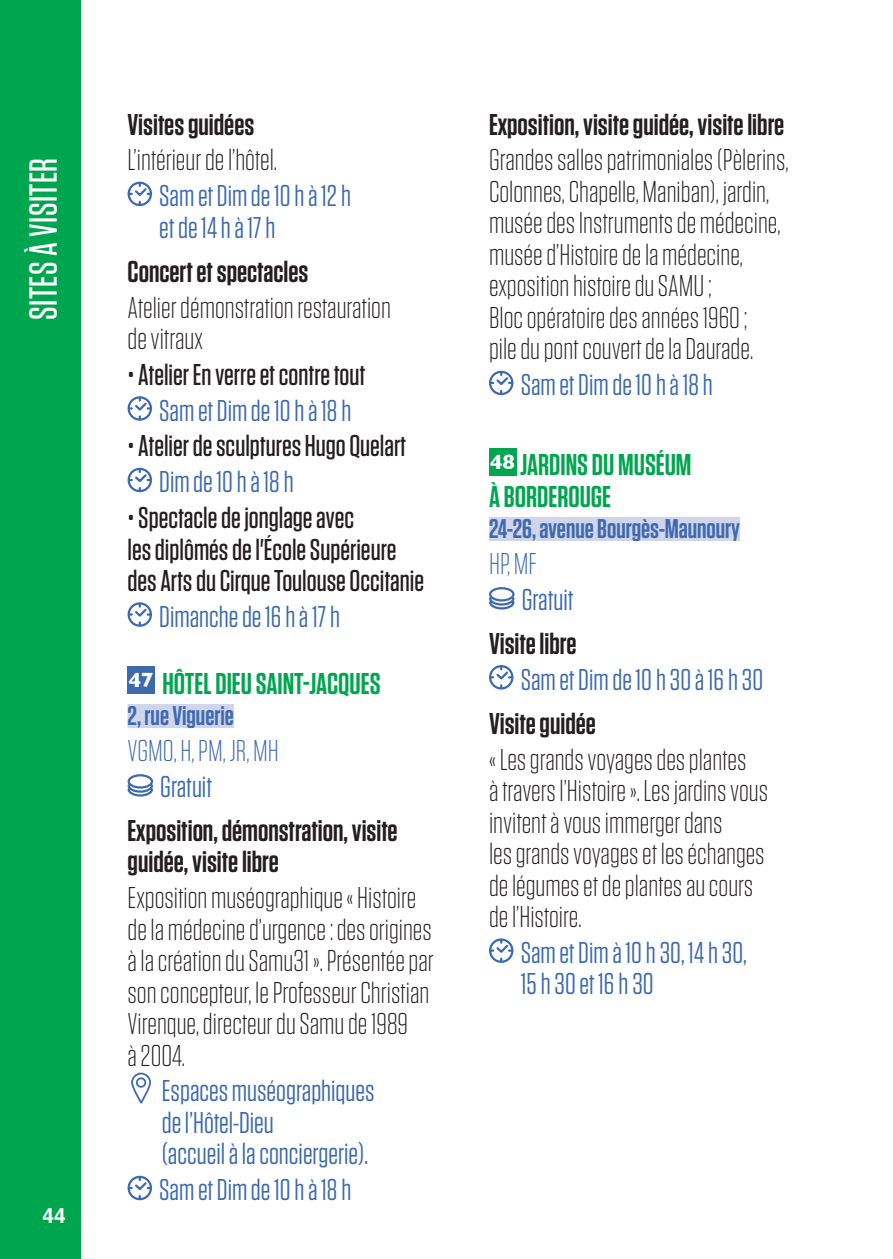
<style>
.page{position:relative;width:893px;height:1259px;background:#fff}
.page>*{position:absolute;margin:0;border:0;box-sizing:border-box;transform-origin:0 0}
.t1{font:500 39px "Tungsten";letter-spacing:.01em;color:#fff}
.labeur{font:300 30px/31.5px "Tungsten";color:#231f20}
.Infos_RESA__Sites{font:30px/31.5px "Tungsten";color:#3d6aaf}
.labeur-2{font:500 30px/31.5px "Tungsten";color:#231f20}
.TYPE_D_ANIM_2{font:600 30px/31.5px "Tungsten";color:#231f20}
.titre_visite_vert{font:600 30px/31.5px "Tungsten";color:#00a54f}
.labeur-3{font:300 30px "Tungsten";color:#3d6aaf}
.adresse_site_bleu{font:600 27px "Tungsten";color:#3d6aaf}
.t2{font:700 21px "Gill Sans";color:#fff}
.t3{font:700 21px "Helvetica";color:#fff}
</style>
<div class="page">
<div style="left:0;top:0;width:81px;height:1259px;background:#00a54f"></div>
<div style="left:128px;top:704px;width:106px;height:24px;background:#d1d5ea"></div>
<svg style="left:127px;top:181px;width:25px;height:26px"></svg>
<svg style="left:127px;top:396px;width:25px;height:25px"></svg>
<svg style="left:127px;top:467px;width:25px;height:26px"></svg>
<svg style="left:127px;top:602px;width:25px;height:25px"></svg>
<div style="left:128px;top:666px;width:27px;height:28px;background:#3d6aaf"></div>
<svg style="left:127px;top:774px;width:27px;height:23px"></svg>
<svg style="left:131px;top:1072px;width:20px;height:32px"></svg>
<svg style="left:127px;top:1175px;width:25px;height:26px"></svg>
<div style="left:489px;top:517px;width:251px;height:24px;background:#d1d5ea"></div>
<svg style="left:489px;top:370px;width:25px;height:26px"></svg>
<div style="left:489px;top:448px;width:27px;height:27px;background:#00a54f"></div>
<svg style="left:489px;top:587px;width:26px;height:23px"></svg>
<svg style="left:489px;top:665px;width:25px;height:25px"></svg>
<svg style="left:489px;top:938px;width:25px;height:25px"></svg>
<h1 class="t1" style="left:23px;top:320px;width:163px;rotate:-90deg">SITES À VISITER</h1>
<p class="t3" style="left:43px;top:1196px;width:25px">44</p>
<p class="TYPE_D_ANIM_2" style="left:128px;top:109px;width:128px">Visites guidées</p>
<p class="labeur" style="left:128px;top:145px;width:151px">L’intérieur de l’hôtel.</p>
<p class="Infos_RESA__Sites" style="left:159px;top:180px;width:193px">Sam et Dim de 10 h à 12 h et de 14 h à 17 h</p>
<p class="TYPE_D_ANIM_2" style="left:128px;top:256px;width:182px">Concert et spectacles</p>
<p class="labeur" style="left:128px;top:292px;width:265px">Atelier démonstration restauration de vitraux</p>
<p class="labeur-2" style="left:128px;top:359px;width:239px">• Atelier En verre et contre tout</p>
<p class="Infos_RESA__Sites" style="left:159px;top:395px;width:194px">Sam et Dim de 10 h à 18 h</p>
<p class="labeur-2" style="left:128px;top:431px;width:280px">• Atelier de sculptures Hugo Quelart</p>
<p class="Infos_RESA__Sites" style="left:159px;top:466px;width:136px">Dim de 10 h à 18 h</p>
<p class="labeur-2" style="left:128px;top:502px;width:298px">• Spectacle de jonglage avec<br>les diplômés de l'École Supérieure des Arts du Cirque Toulouse Occitanie</p>
<p class="Infos_RESA__Sites" style="left:159px;top:601px;width:182px">Dimanche de 16 h à 17 h</p>
<p class="t2" style="left:129px;top:663px;width:26px">47</p>
<p class="titre_visite_vert" style="left:162px;top:668px;width:220px">HÔTEL DIEU SAINT-JACQUES</p>
<p class="adresse_site_bleu" style="left:128px;top:701px;width:108px">2, rue Viguerie</p>
<p class="labeur-3" style="left:128px;top:735px;width:153px">VGMO, H, PM, JR, MH</p>
<p class="Infos_RESA__Sites" style="left:160px;top:771px;width:53px">Gratuit</p>
<p class="TYPE_D_ANIM_2" style="left:128px;top:815px;width:272px">Exposition, démonstration, visite guidée, visite libre</p>
<p class="labeur" style="left:128px;top:882px;width:308px">Exposition muséographique « Histoire de la médecine d’urgence : des origines à la création du Samu31 ». Présentée par son concepteur, le Professeur Christian Virenque, directeur du Samu de 1989<br>à 2004.</p>
<p class="Infos_RESA__Sites" style="left:162px;top:1075px;width:214px">Espaces muséographiques de l’Hôtel-Dieu<br>(accueil à la conciergerie).</p>
<p class="Infos_RESA__Sites" style="left:159px;top:1174px;width:194px">Sam et Dim de 10 h à 18 h</p>
<p class="TYPE_D_ANIM_2" style="left:489px;top:109px;width:297px">Exposition, visite guidée, visite libre</p>
<p class="labeur" style="left:489px;top:145px;width:301px">Grandes salles patrimoniales (Pèlerins, Colonnes, Chapelle, Maniban), jardin, musée des Instruments de médecine, musée d’Histoire de la médecine, exposition histoire du SAMU ;<br>Bloc opératoire des années 1960 ;<br>pile du pont couvert de la Daurade.</p>
<p class="Infos_RESA__Sites" style="left:521px;top:369px;width:194px">Sam et Dim de 10 h à 18 h</p>
<p class="titre_visite_vert" style="left:489px;top:450px;width:204px;text-indent:31px">JARDINS DU MUSÉUM<br>À BORDEROUGE</p>
<p class="adresse_site_bleu" style="left:489px;top:514px;width:253px">24-26, avenue Bourgès-Maunoury</p>
<p class="labeur-3" style="left:489px;top:548px;width:49px">HP, MF</p>
<p class="Infos_RESA__Sites" style="left:522px;top:584px;width:53px">Gratuit</p>
<p class="TYPE_D_ANIM_2" style="left:489px;top:628px;width:89px">Visite libre</p>
<p class="Infos_RESA__Sites" style="left:521px;top:664px;width:244px">Sam et Dim de 10 h 30 à 16 h 30</p>
<p class="TYPE_D_ANIM_2" style="left:489px;top:708px;width:108px">Visite guidée</p>
<p class="labeur" style="left:489px;top:744px;width:281px">« Les grands voyages des plantes<br>à travers l’Histoire ». Les jardins vous invitent à vous immerger dans<br>les grands voyages et les échanges de légumes et de plantes au cours de l’Histoire.</p>
<p class="Infos_RESA__Sites" style="left:521px;top:937px;width:228px">Sam et Dim à 10 h 30, 14 h 30,<br>15 h 30 et 16 h 30</p>
<p class="t2" style="left:490px;top:445px;width:26px">48</p>
</div>
